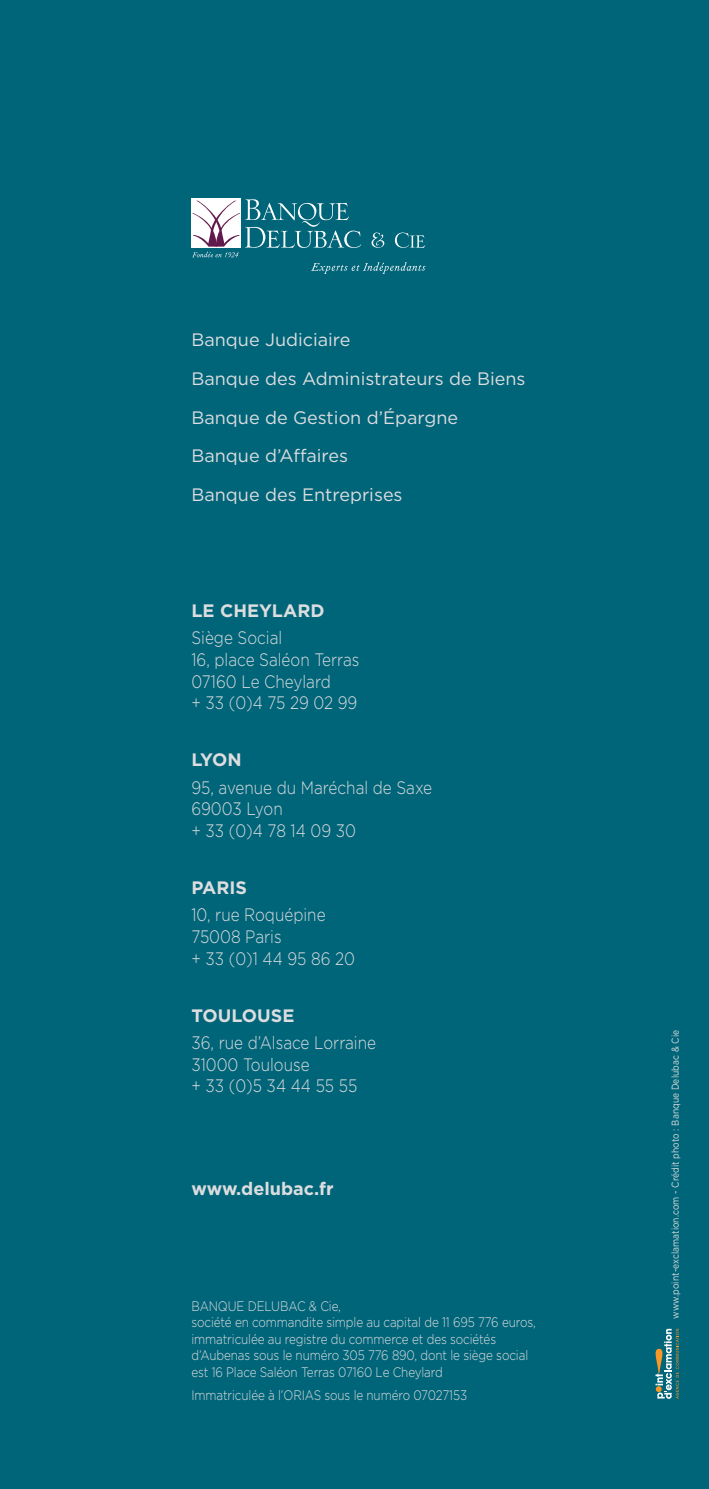
<style>
.page{position:relative;width:709px;height:1489px;background:#fff}
.page>*{position:absolute;margin:0;border:0;box-sizing:border-box;transform-origin:0 0}
.t1{font:300 18px/21.5px "Gotham";color:#dcdddf;scale:.85 1}
.t2{font:18px/38.8px "Gotham";color:#dcdddf}
.t3{font:700 18px "Gotham";color:#dcdddf}
.t4{font:300 13.75px/16.5px "Gotham";letter-spacing:-.01em;color:#dcdddf;scale:.85 1}
.t5{font:10px "Gotham";letter-spacing:.01em;color:#dcdddf;scale:.85 1}
</style>
<div class="page">
<div style="left:0;top:0;width:709px;height:1488px;background:#016579"></div>
<div style="left:191px;top:198px;width:50px;height:50px;background:#fff"></div>
<svg style="left:192px;top:199px;width:233px;height:75px"></svg>
<svg style="left:655px;top:1328px;width:24px;height:70px"></svg>
<h1 class="t2" style="left:191px;top:320px;width:336px">Banque Judiciaire<br>Banque des Administrateurs de Biens<br>Banque de Gestion d’Épargne<br>Banque d’Affaires<br>Banque des Entreprises</h1>
<h1 class="t3" style="left:191px;top:598px;width:134px">LE CHEYLARD</h1>
<h1 class="t1" style="left:191px;top:627px;width:199px">Siège Social<br>16, place Saléon Terras<br>07160 Le Cheylard<br>+ 33 (0)4 75 29 02 99</h1>
<h1 class="t3" style="left:191px;top:748px;width:52px">LYON</h1>
<h1 class="t1" style="left:191px;top:776px;width:285px">95, avenue du Maréchal de Saxe<br>69003 Lyon<br>+ 33 (0)4 78 14 09 30</h1>
<h1 class="t3" style="left:191px;top:875px;width:57px">PARIS</h1>
<h1 class="t1" style="left:191px;top:903px;width:194px">10, rue Roquépine<br>75008 Paris<br>+ 33 (0)1 44 95 86 20</h1>
<h1 class="t3" style="left:191px;top:1003px;width:104px">TOULOUSE</h1>
<h1 class="t1" style="left:191px;top:1031px;width:219px">36, rue d’Alsace Lorraine<br>31000 Toulouse<br>+ 33 (0)5 34 44 55 55</h1>
<h1 class="t3" style="left:191px;top:1176px;width:144px">www.delubac.fr</h1>
<p class="t4" style="left:191px;top:1296px;width:407px">BANQUE DELUBAC &amp; Cie,<br>société en commandite simple au capital de 11 695 776 euros, immatriculée au registre du commerce et des sociétés d’Aubenas sous le numéro 305 776 890, dont le siège social est 16 Place Saléon Terras 07160 Le Cheylard</p>
<p class="t4" style="left:191px;top:1386px;width:326px">Immatriculée à l’ORIAS sous le numéro 07027153</p>
<p class="t5" style="left:668px;top:1318px;width:341px;rotate:-90deg">www.point-exclamation.com - Crédit photo : Banque Delubac &amp; Cie</p>
</div>
